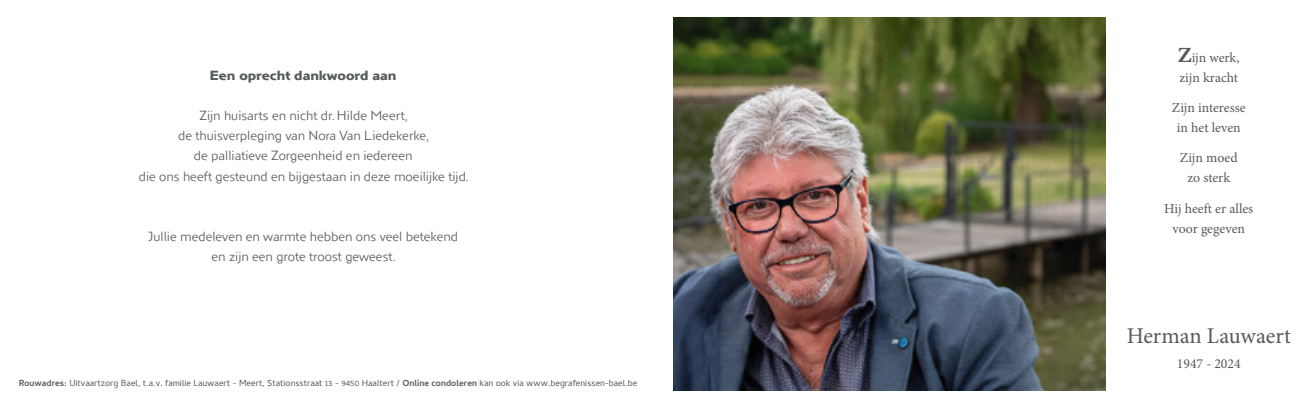
<style>
.page{position:relative;width:1312px;height:408px;background:#fff}
.page>*{position:absolute;margin:0;border:0;box-sizing:border-box;transform-origin:0 0}
.t1{font:22.5px "Minion Pro";color:#555b56}
.t2{font:300 13.75px "Anisette Std Petite";color:#565c57}
.t3{font:13.75px "Minion Pro";color:#555b56}
.t4{font:700 13.75px "Anisette Std Petite";color:#565c57}
.t5{font:11.25px "Cambay Devanagari";color:#565c57}
.s1{font-weight:700}
.s2{font-family:"Baskerville";font-weight:600;font-size:21.25px}
</style>
<div class="page">
<img style="left:673px;top:18px;width:432px;height:372px">
<p class="t4" style="left:210px;top:68px;width:188px">Een oprecht dankwoord aan</p>
<p class="t2" style="left:199px;top:108px;width:210px">Zijn huisarts en nicht dr. Hilde Meert,</p>
<p class="t2" style="left:178px;top:128px;width:253px">de thuisverpleging van Nora Van Liedekerke,</p>
<p class="t2" style="left:194px;top:148px;width:220px">de palliatieve Zorgeenheid en iedereen</p>
<p class="t2" style="left:139px;top:168px;width:331px">die ons heeft gesteund en bijgestaan in deze moeilijke tijd.</p>
<p class="t2" style="left:148px;top:228px;width:311px">Jullie medeleven en warmte hebben ons veel betekend</p>
<p class="t2" style="left:211px;top:248px;width:186px">en zijn een grote troost geweest.</p>
<p class="t5" style="left:19px;top:377px;width:620px"><span class="s1">Rouwadres:</span> Uitvaartzorg Bael, t.a.v. familie Lauwaert - Meert, Stationsstraat 13 - 9450 Haaltert / <span class="s1">Online condoleren</span> kan ook via www.begrafenissen-bael.be</p>
<p class="t3" style="left:1177px;top:49px;width:63px"><span class="s2">Z</span>ijn werk,</p>
<p class="t3" style="left:1179px;top:69px;width:60px">zijn kracht</p>
<p class="t3" style="left:1171px;top:99px;width:75px">Zijn interesse</p>
<p class="t3" style="left:1176px;top:119px;width:65px">in het leven</p>
<p class="t3" style="left:1179px;top:149px;width:59px">Zijn moed</p>
<p class="t3" style="left:1187px;top:169px;width:44px">zo sterk</p>
<p class="t3" style="left:1163px;top:199px;width:91px">Hij heeft er alles</p>
<p class="t3" style="left:1172px;top:219px;width:74px">voor gegeven</p>
<p class="t1" style="left:1126px;top:320px;width:166px">Herman Lauwaert</p>
<p class="t3" style="left:1176px;top:354px;width:65px">1947 - 2024</p>
</div>
